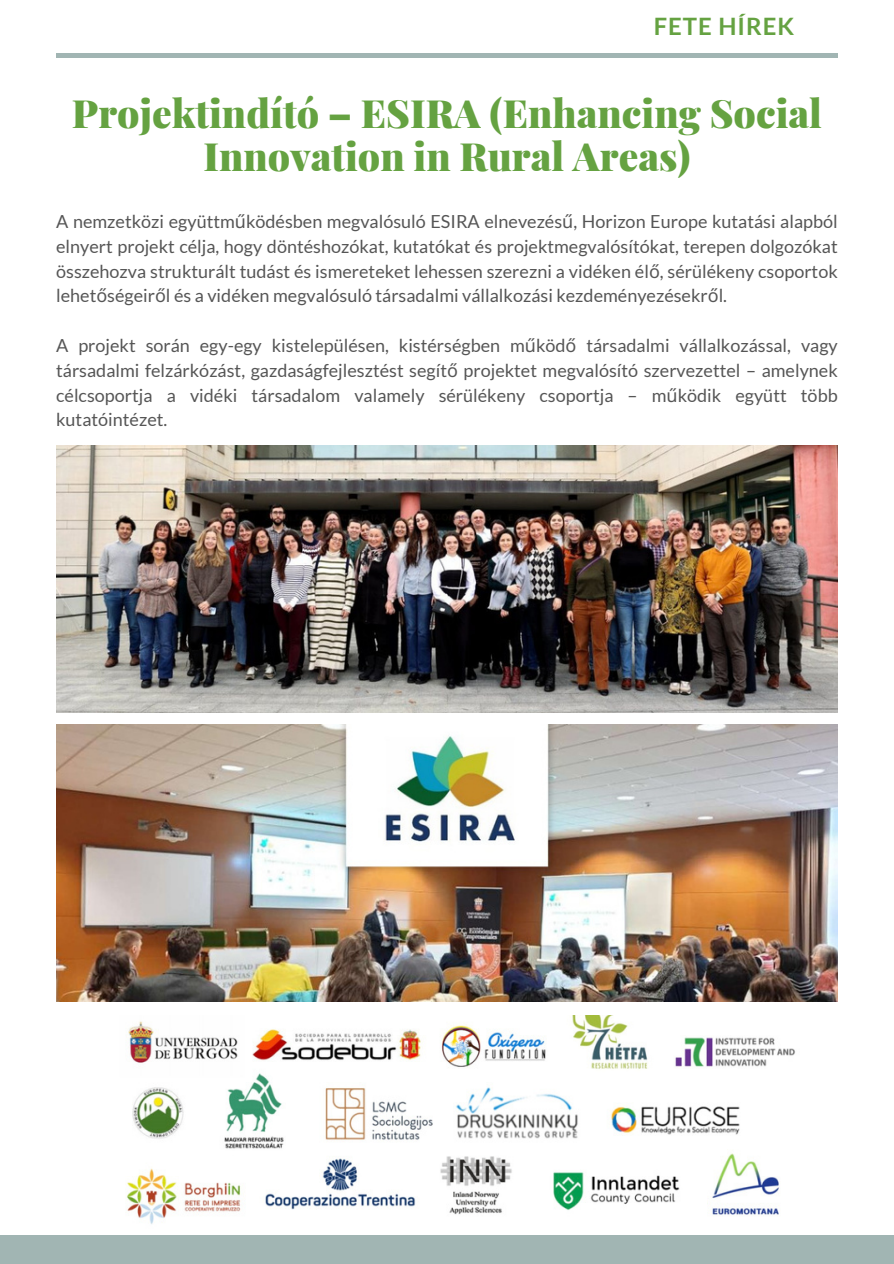
<style>
.page{position:relative;width:894px;height:1264px;background:#fff}
.page>*{position:absolute;margin:0;border:0;box-sizing:border-box;transform-origin:0 0}
.t1{font:900 39px/42.8px "Playfair Display";color:#65a241;text-align:center}
.t2{font:700 24px "Lato";letter-spacing:.04em;color:#65a241}
.t3{font:18px/24.8px "Lato";color:#565656;text-align:justify}
.s1{font-family:"Noto Sans"}
</style>
<div class="page">
<div style="left:0;top:1234px;width:893px;height:29px;background:#a1b5b3"></div>
<div style="left:56px;top:53px;width:781px;height:5px;background:#a1b5b3"></div>
<img style="left:126px;top:1015px;width:669px;height:209px">
<img style="left:56px;top:446px;width:781px;height:266px">
<img style="left:56px;top:724px;width:781px;height:277px">
<h2 class="t2" style="left:653px;top:11px;width:142px">FETE HÍREK</h2>
<h1 class="t1" style="left:72px;top:91px;width:751px">Projektindító – ESIRA (Enhancing Social<br>Innovation in Rural Areas)</h1>
<p class="t3" style="left:56px;top:209px;width:782px">A nemzetközi együttm<span class="s1">ű</span>ködésben megvalósuló ESIRA elnevezés<span class="s1">ű</span>, Horizon Europe kutatási alapból elnyert projekt célja, hogy döntéshozókat, kutatókat és projektmegvalósítókat, terepen dolgozókat összehozva strukturált tudást és ismereteket lehessen szerezni a vidéken él<span class="s1">ő</span>, sérülékeny csoportok lehet<span class="s1">ő</span>ségeir<span class="s1">ő</span>l és a vidéken megvalósuló társadalmi vállalkozási kezdeményezésekr<span class="s1">ő</span>l.</p>
<p class="t3" style="left:56px;top:332px;width:782px">A projekt során egy-egy kistelepülésen, kistérségben m<span class="s1">ű</span>köd<span class="s1">ő</span> társadalmi vállalkozással, vagy társadalmi felzárkózást, gazdaságfejlesztést segít<span class="s1">ő</span> projektet megvalósító szervezettel – amelynek célcsoportja a vidéki társadalom valamely sérülékeny csoportja – m<span class="s1">ű</span>ködik együtt több kutatóintézet.</p>
</div>
